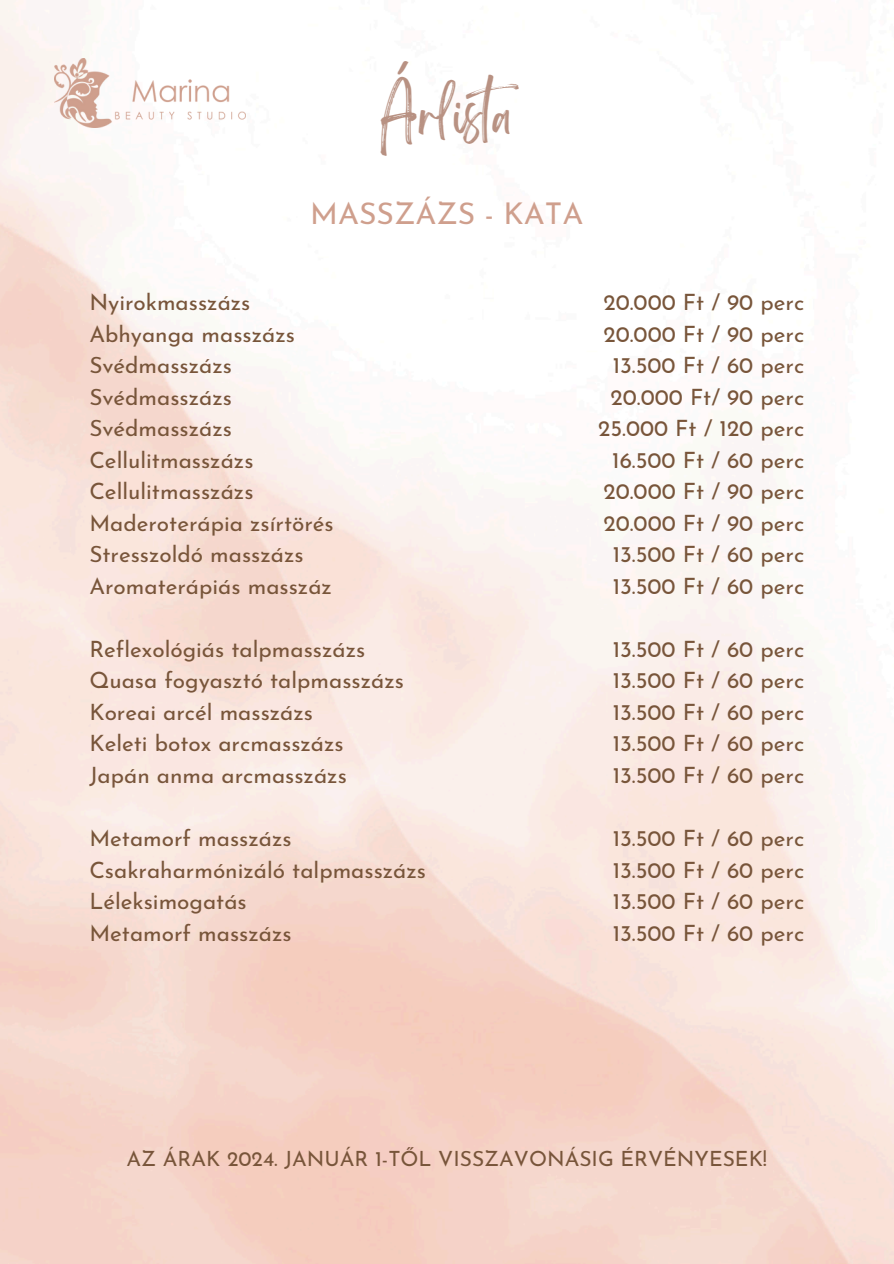
<style>
.page{position:relative;width:894px;height:1264px;background:#fff}
.page>*{position:absolute;margin:0;border:0;box-sizing:border-box;transform-origin:0 0}
.t1{font:45px "Brightwall";color:#b89182}
.t2{font:30px "Josefin Sans";color:#cf9f8d}
.t3{font:22.5px "Josefin Sans";color:#78553a}
.t4{font:21px "Josefin Sans";color:#78553a}
</style>
<div class="page">
<img style="left:55px;top:59px;width:190px;height:68px">
<p class="t1" style="left:381px;top:100px;width:155px">Árlista</p>
<p class="t2" style="left:310px;top:202px;width:274px">MASSZÁZS - KATA</p>
<p class="t3" style="left:89px;top:293px;width:163px">Nyirokmasszázs</p>
<h1 class="t3" style="left:89px;top:325px;width:207px">Abhyanga masszázs</h1>
<h2 class="t3" style="left:89px;top:356px;width:144px">Svédmasszázs</h2>
<p class="t3" style="left:89px;top:388px;width:144px">Svédmasszázs</p>
<p class="t3" style="left:89px;top:419px;width:144px">Svédmasszázs</p>
<p class="t3" style="left:89px;top:451px;width:166px">Cellulitmasszázs</p>
<p class="t3" style="left:89px;top:482px;width:166px">Cellulitmasszázs</p>
<p class="t3" style="left:89px;top:514px;width:246px">Maderoterápia zsírtörés</p>
<p class="t3" style="left:89px;top:545px;width:216px">Stresszoldó masszázs</p>
<p class="t3" style="left:89px;top:577px;width:244px">Aromaterápiás masszáz</p>
<p class="t3" style="left:89px;top:640px;width:277px">Reflexológiás talpmasszázs</p>
<p class="t3" style="left:89px;top:671px;width:316px">Quasa fogyasztó talpmasszázs</p>
<p class="t3" style="left:89px;top:703px;width:225px">Koreai arcél masszázs</p>
<p class="t3" style="left:89px;top:734px;width:256px">Keleti botox arcmasszázs</p>
<p class="t3" style="left:89px;top:766px;width:259px">Japán anma arcmasszázs</p>
<p class="t3" style="left:89px;top:829px;width:204px">Metamorf masszázs</p>
<p class="t3" style="left:89px;top:860px;width:338px">Csakraharmónizáló talpmasszázs</p>
<p class="t3" style="left:89px;top:892px;width:159px">Léleksimogatás</p>
<p class="t3" style="left:89px;top:923px;width:204px">Metamorf masszázs</p>
<p class="t3" style="left:603px;top:293px;width:202px">20.000 Ft / 90 perc</p>
<p class="t3" style="left:603px;top:325px;width:202px">20.000 Ft / 90 perc</p>
<p class="t3" style="left:612px;top:356px;width:193px">13.500 Ft / 60 perc</p>
<p class="t3" style="left:610px;top:388px;width:195px">20.000 Ft/ 90 perc</p>
<p class="t3" style="left:598px;top:419px;width:207px">25.000 Ft / 120 perc</p>
<p class="t3" style="left:612px;top:451px;width:193px">16.500 Ft / 60 perc</p>
<p class="t3" style="left:603px;top:482px;width:202px">20.000 Ft / 90 perc</p>
<p class="t3" style="left:603px;top:514px;width:202px">20.000 Ft / 90 perc</p>
<p class="t3" style="left:612px;top:545px;width:193px">13.500 Ft / 60 perc</p>
<p class="t3" style="left:612px;top:577px;width:193px">13.500 Ft / 60 perc</p>
<p class="t3" style="left:612px;top:640px;width:193px">13.500 Ft / 60 perc</p>
<p class="t3" style="left:612px;top:671px;width:193px">13.500 Ft / 60 perc</p>
<p class="t3" style="left:612px;top:703px;width:193px">13.500 Ft / 60 perc</p>
<p class="t3" style="left:612px;top:734px;width:193px">13.500 Ft / 60 perc</p>
<p class="t3" style="left:612px;top:766px;width:193px">13.500 Ft / 60 perc</p>
<p class="t3" style="left:612px;top:829px;width:193px">13.500 Ft / 60 perc</p>
<p class="t3" style="left:612px;top:860px;width:193px">13.500 Ft / 60 perc</p>
<p class="t3" style="left:612px;top:892px;width:193px">13.500 Ft / 60 perc</p>
<p class="t3" style="left:612px;top:923px;width:193px">13.500 Ft / 60 perc</p>
<p class="t4" style="left:126px;top:1150px;width:642px">AZ ÁRAK 2024. JANUÁR 1-TŐL VISSZAVONÁSIG É RVÉ NYESEK!</p>
</div>
